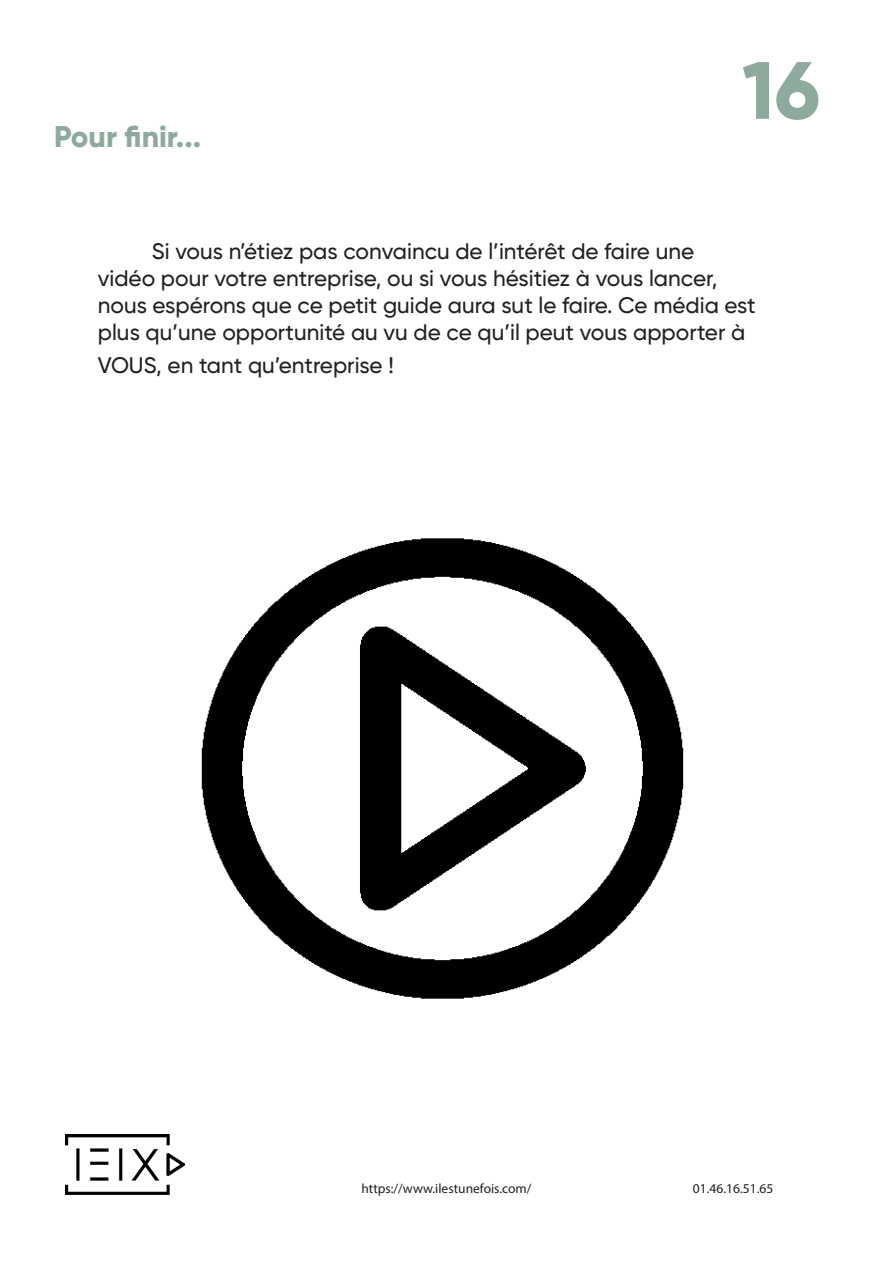
<style>
.page{position:relative;width:893px;height:1263px;background:#fff}
.page>*{position:absolute;margin:0;border:0;box-sizing:border-box;transform-origin:0 0}
.t1{font:800 81px "Gilroy";color:#8daa9d}
.t2{font:800 30px "Gilroy";color:#8daa9d}
.t3{font:500 22.5px/27px "Gilroy";color:#231f20}
.t4{font:13.5px "Myriad Pro";color:#231f20}
</style>
<div class="page">
<img style="left:201px;top:538px;width:483px;height:461px">
<img style="left:65px;top:1134px;width:120px;height:60px">
<p class="t2" style="left:54px;top:118px;width:149px">Pour finir...</p>
<p class="t1" style="left:742px;top:39px;width:80px">16</p>
<p class="t3" style="left:152px;top:238px;width:544px">Si vous n’étiez pas convaincu de l’intérêt de faire une</p>
<p class="t3" style="left:98px;top:265px;width:659px">vidéo pour votre entreprise, ou si vous hésitiez à vous lancer, nous espérons que ce petit guide aura sut le faire. Ce média est plus qu’une opportunité au vu de ce qu’il peut vous apporter à</p>
<p class="t3" style="left:98px;top:351px;width:297px">VOUS, en tant qu’entreprise !</p>
<p class="t4" style="left:361px;top:1180px;width:172px">https://www.ilestunefois.com/</p>
<p class="t4" style="left:693px;top:1180px;width:82px">01.46.16.51.65</p>
</div>
